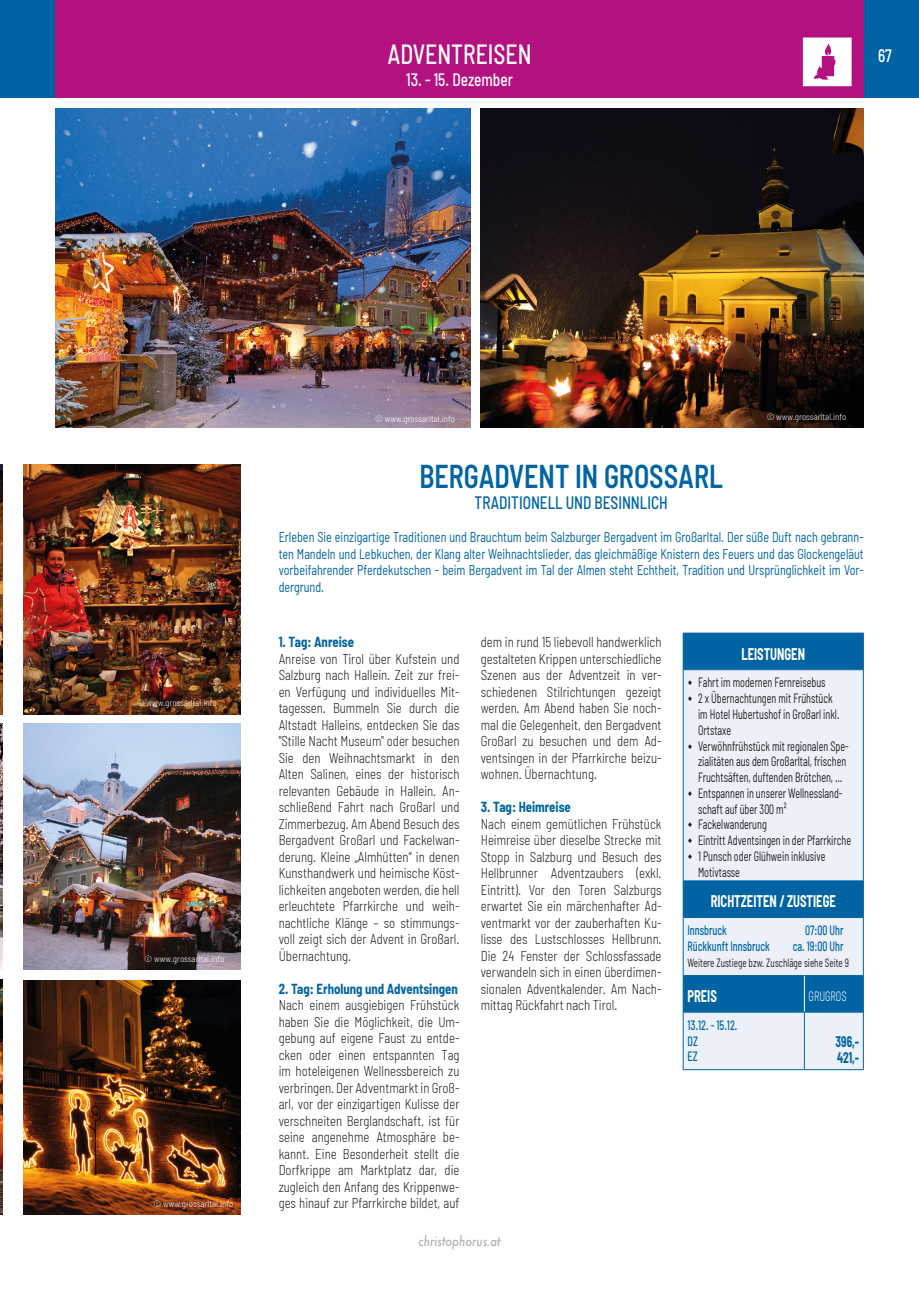
<style>
.page{position:relative;width:919px;height:1289px;background:#fff}
.page>*{position:absolute;margin:0;border:0;box-sizing:border-box;transform-origin:0 0}
.t1{font:600 semi-condensed 33px "Barlow";color:#0064a3;scale:.85 1}
.t2{font:500 semi-condensed 27.75px "Barlow";color:#fff;scale:.85 1}
.t3{font:500 semi-condensed 18px "Barlow";color:#0064a3;scale:.85 1}
.t4{font:500 semi-condensed 18px "Barlow";color:#fff;scale:.85 1}
.t5{font:700 semi-condensed 16.5px "Barlow";color:#fff;scale:.76 1}
.t6{font:italic 500 15px "Futura T";color:#b2b2b2;scale:.85 1}
.t7{font:700 semi-condensed 15px/15.8px "Barlow";color:#0064a3;scale:.76 1}
.t8{font:300 semi-condensed 14.25px/16.5px "Barlow";color:#1d1d1b;text-align:justify;scale:.9 1}
.t9{font:semi-condensed 14.25px/16.5px "Barlow";color:#0064a3;text-align:justify;scale:.85 1}
.t10{font:700 semi-condensed 14.25px "Barlow";color:#0064a3;scale:.9 1}
.t11{font:semi-condensed 13.5px/15.8px "Barlow";color:#1d1d1b;scale:.75 1}
.t12{font:500 semi-condensed 13.5px "Barlow";color:#0064a3;scale:.75 1}
.t13{font:500 semi-condensed 13.5px/15.8px "Barlow";color:#0064a3;scale:.76 1}
.t14{font:300 semi-condensed 13.5px "Barlow";color:#fff;scale:.76 1}
.t15{font:semi-condensed 12px "Barlow";color:#1d1d1b;scale:.76 1}
.t16{font:300 semi-condensed 9px "Barlow";color:#fff}
</style>
<div class="page">
<div style="left:0;top:0;width:918px;height:98px;background:#0064a3"></div>
<div style="left:55px;top:0;width:808px;height:98px;background:#b31180"></div>
<img style="left:23px;top:464px;width:217px;height:250px">
<img style="left:23px;top:723px;width:217px;height:246px">
<img style="left:23px;top:980px;width:217px;height:234px">
<div style="left:683px;top:633px;width:180px;height:36px;background:#0064a3"></div>
<svg style="left:683px;top:670px;width:180px;height:399px;background:#c0d6e9"></svg>
<hr style="left:804px;top:975px;width:1px;height:37px;background:#fff">
<hr style="left:804px;top:1012px;width:1px;height:57px;background:#0064a3">
<hr style="left:683px;top:669px;width:121px;height:1px;background:#0064a3">
<hr style="left:804px;top:669px;width:59px;height:1px;background:#0064a3">
<hr style="left:683px;top:880px;width:121px;height:1px;background:#0064a3">
<hr style="left:804px;top:880px;width:59px;height:1px;background:#0064a3">
<hr style="left:683px;top:917px;width:121px;height:1px;background:#0064a3">
<hr style="left:804px;top:917px;width:59px;height:1px;background:#0064a3">
<hr style="left:683px;top:975px;width:121px;height:1px;background:#0064a3">
<hr style="left:804px;top:975px;width:59px;height:1px;background:#0064a3">
<hr style="left:683px;top:1011px;width:121px;height:1px;background:#0064a3">
<hr style="left:804px;top:1011px;width:59px;height:1px;background:#0064a3">
<hr style="left:682px;top:632px;width:122px;height:1px;background:#0064a3">
<hr style="left:682px;top:633px;width:1px;height:36px;background:#0064a3">
<hr style="left:804px;top:632px;width:59px;height:1px;background:#0064a3">
<hr style="left:863px;top:633px;width:1px;height:36px;background:#0064a3">
<hr style="left:682px;top:669px;width:1px;height:211px;background:#0064a3">
<hr style="left:863px;top:669px;width:1px;height:211px;background:#0064a3">
<hr style="left:682px;top:880px;width:1px;height:37px;background:#0064a3">
<hr style="left:863px;top:880px;width:1px;height:37px;background:#0064a3">
<hr style="left:682px;top:917px;width:1px;height:58px;background:#0064a3">
<hr style="left:863px;top:917px;width:1px;height:58px;background:#0064a3">
<hr style="left:682px;top:975px;width:1px;height:37px;background:#0064a3">
<hr style="left:863px;top:975px;width:1px;height:37px;background:#0064a3">
<hr style="left:682px;top:1012px;width:1px;height:57px;background:#0064a3">
<hr style="left:863px;top:1012px;width:1px;height:57px;background:#0064a3">
<hr style="left:682px;top:1069px;width:122px;height:1px;background:#0064a3">
<hr style="left:804px;top:1069px;width:59px;height:1px;background:#0064a3">
<img style="left:55px;top:108px;width:415px;height:319px">
<img style="left:480px;top:108px;width:383px;height:319px">
<svg style="left:802px;top:38px;width:49px;height:48px;background:#f1d4e8"></svg>
<img style="left:0;top:464px;width:2px;height:250px">
<img style="left:0;top:723px;width:2px;height:246px">
<img style="left:0;top:979px;width:2px;height:235px">
<svg style="left:688px;top:680px;width:3px;height:5px"></svg>
<svg style="left:688px;top:696px;width:3px;height:5px"></svg>
<svg style="left:688px;top:743px;width:3px;height:5px"></svg>
<svg style="left:688px;top:791px;width:3px;height:5px"></svg>
<svg style="left:688px;top:822px;width:3px;height:5px"></svg>
<svg style="left:688px;top:838px;width:3px;height:5px"></svg>
<svg style="left:688px;top:854px;width:3px;height:5px"></svg>
<h2 class="t2" style="left:387px;top:36px;width:171px">ADVENTREISEN</h2>
<p class="t4" style="left:406px;top:69px;width:127px">13. - 15. Dezember</p>
<p class="t4" style="left:878px;top:44px;width:18px">67</p>
<p class="t16" style="left:137px;top:697px;width:81px">© www.grossarltal.info</p>
<p class="t16" style="left:145px;top:953px;width:81px">© www.grossarltal.info</p>
<p class="t16" style="left:153px;top:1197px;width:81px">© www.grossarltal.info</p>
<p class="t16" style="left:375px;top:413px;width:81px">© www.grossarltal.info</p>
<p class="t16" style="left:766px;top:411px;width:81px">© www.grossarltal.info</p>
<h1 class="t1" style="left:419px;top:455px;width:358px">BERGADVENT IN GROSSARL</h1>
<p class="t3" style="left:474px;top:491px;width:228px">TRADITIONELL UND BESINNLICH</p>
<p class="t9" style="left:279px;top:528px;width:689px">Erleben Sie einzigartige Traditionen und Brauchtum beim Salzburger Bergadvent im Großarltal. Der süße Duft nach gebrann&shy;ten Mandeln und Lebkuchen, der Klang alter Weihnachtslieder, das gleichmäßige Knistern des Feuers und das Glockengeläut vorbeifahrender Pferdekutschen - beim Bergadvent im Tal der Almen steht Echtheit, Tradition und Ursprünglichkeit im Vor&shy;dergrund.</p>
<p class="t10" style="left:279px;top:633px;width:85px">1. Tag: Anreise</p>
<p class="t8" style="left:279px;top:649px;width:202px">Anreise von Tirol über Kufstein und Salzburg nach Hallein. Zeit zur frei&shy;en Verfügung und individuelles Mit&shy;tagessen. Bummeln Sie durch die Altstadt Halleins, entdecken Sie das "Stille Nacht Museum" oder besuchen Sie den Weihnachtsmarkt in den Alten Salinen, eines der historisch relevanten Gebäude in Hallein. An&shy;schließend Fahrt nach Großarl und Zimmerbezug. Am Abend Besuch des Bergadvent Großarl und Fackelwan&shy;derung. Kleine „Almhütten“ in denen Kunsthandwerk und heimische Köst&shy;lichkeiten angeboten werden, die hell erleuchtete Pfarrkirche und weih&shy;nachtliche Klänge – so stimmungs&shy;voll zeigt sich der Advent in Großarl.<br>Übernachtung.</p>
<p class="t10" style="left:279px;top:979px;width:201px">2. Tag: Erholung und Adventsingen</p>
<p class="t8" style="left:279px;top:996px;width:202px">Nach einem ausgiebigen Frühstück haben Sie die Möglichkeit, die Um&shy;gebung auf eigene Faust zu entde&shy;cken oder einen entspannten Tag im hoteleigenen Wellnessbereich zu verbringen. Der Adventmarkt in Groß&shy;arl, vor der einzigartigen Kulisse der verschneiten Berglandschaft, ist für seine angenehme Atmosphäre be&shy;kannt. Eine Besonderheit stellt die Dorfkrippe am Marktplatz dar, die zugleich den Anfang des Krippenwe&shy;ges hinauf zur Pfarrkirche bildet, auf</p>
<p class="t8" style="left:480px;top:633px;width:202px">dem in rund 15 liebevoll handwerklich gestalteten Krippen unterschiedliche Szenen aus der Adventzeit in ver&shy;schiedenen Stilrichtungen gezeigt werden. Am Abend haben Sie noch&shy;mal die Gelegenheit, den Bergadvent Großarl zu besuchen und dem Ad&shy;ventsingen in der Pfarrkirche beizu&shy;wohnen. Übernachtung.</p>
<p class="t10" style="left:480px;top:798px;width:102px">3. Tag: Heimreise</p>
<p class="t8" style="left:480px;top:814px;width:202px">Nach einem gemütlichen Frühstück Heimreise über dieselbe Strecke mit Stopp in Salzburg und Besuch des Hellbrunner Adventzaubers (exkl.<br>Eintritt). Vor den Toren Salzburgs erwartet Sie ein märchenhafter Ad&shy;ventmarkt vor der zauberhaften Ku&shy;lisse des Lustschlosses Hellbrunn.<br>Die 24 Fenster der Schlossfassade verwandeln sich in einen überdimen&shy;sionalen Adventkalender. Am Nach&shy;mittag Rückfahrt nach Tirol.</p>
<p class="t6" style="left:418px;top:1232px;width:98px">christophorus.at</p>
<p class="t5" style="left:741px;top:643px;width:85px">LEISTUNGEN</p>
<p class="t11" style="left:698px;top:674px;width:205px">Fahrt im modernen Fernreisebus<br>2 x Übernachtungen mit Frühstück<br>im Hotel Hubertushof in Großarl inkl.<br>Ortstaxe<br>Verwöhnfrühstück mit regionalen Spe&shy;zialitäten aus dem Großarltal, frischen<br>Fruchtsäften, duftenden Brötchen, …<br>Entspannen in unserer Wellnessland&shy;schaft auf über 300 m²<br>Fackelwanderung<br>Eintritt Adventsingen in der Pfarrkirche<br>1 Punsch oder Glühwein inklusive<br>Motivtasse</p>
<p class="t5" style="left:710px;top:891px;width:166px">RICHTZEITEN / ZUSTIEGE</p>
<p class="t12" style="left:687px;top:922px;width:54px">Innsbruck</p>
<p class="t12" style="left:805px;top:922px;width:53px">07:00 Uhr</p>
<p class="t12" style="left:687px;top:937px;width:111px">Rückkunft Innsbruck</p>
<p class="t12" style="left:792px;top:937px;width:69px">ca. 19:00 Uhr</p>
<p class="t15" style="left:687px;top:954px;width:214px">Weitere Zustiege bzw. Zuschläge siehe Seite 9</p>
<p class="t5" style="left:687px;top:985px;width:40px">PREIS</p>
<p class="t14" style="left:808px;top:987px;width:51px">GRUGROS</p>
<p class="t13" style="left:687px;top:1016px;width:67px">13.12. - 15.12.<br>DZ<br>EZ</p>
<p class="t7" style="left:835px;top:1033px;width:33px">396,-<br>421,-</p>
</div>
